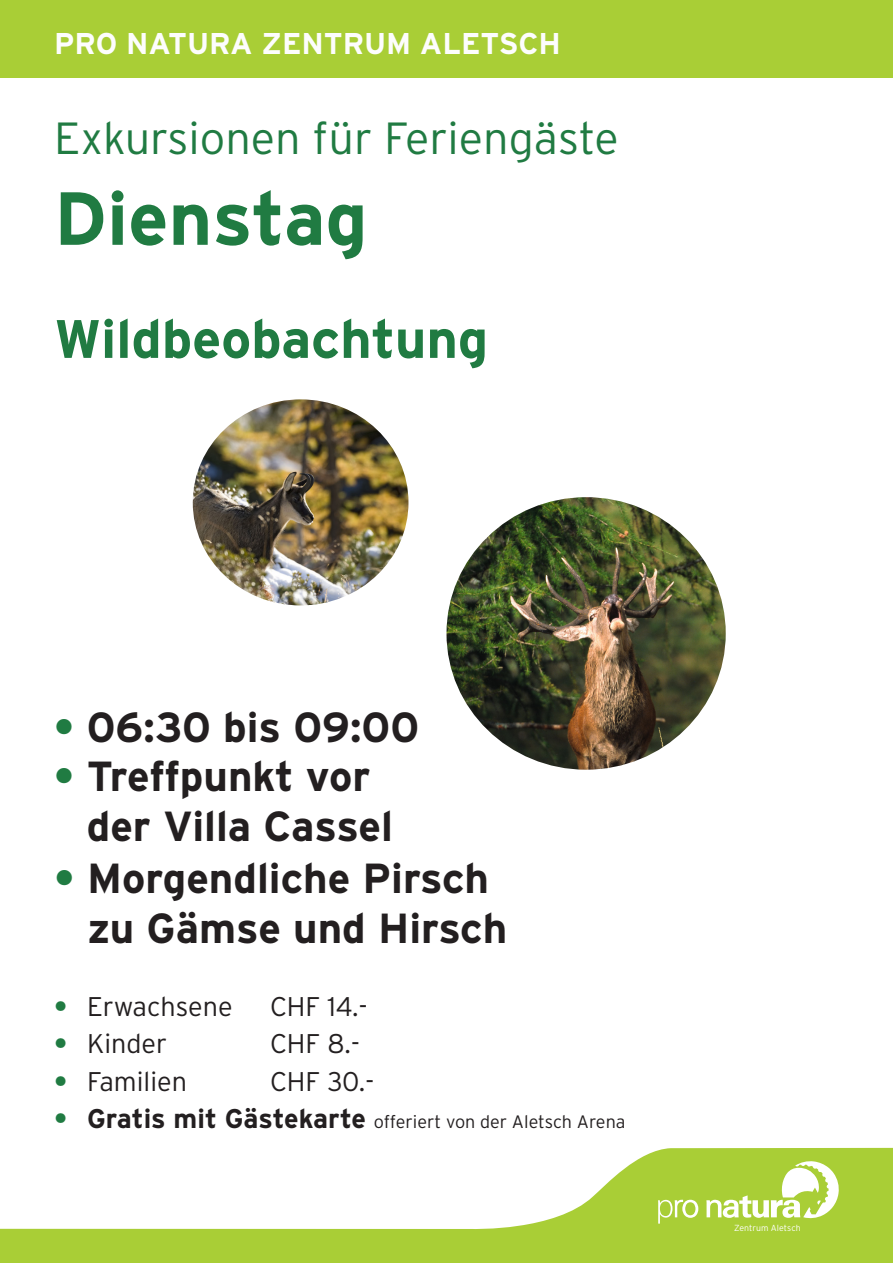
<style>
.page{position:relative;width:893px;height:1263px;background:#fff}
.page>*{position:absolute;margin:0;border:0;box-sizing:border-box;transform-origin:0 0}
.Titel_bold_dgrün{font:700 75px "Interstate";color:#207b42}
.Titel_bold_dgrün-2{font:700 54px "Interstate";color:#207b42}
.t1{font:300 45px "Interstate";color:#207b42}
.Lead_bold_black{font:700 42px/49.5px "Interstate";color:#231f20}
.t2{font:700 30px "Interstate";color:#fdfdfd}
.Preise{font:300 27px "Interstate";color:#231f20}
.Preise-2{font:300 18px "Interstate";color:#231f20}
.t3{font:300 8.85px "Interstate";letter-spacing:.005em;color:#fff}
.s1{color:#207b42}
.s2{font-weight:700;color:#207b42}
.s3{font-weight:700;font-size:27px;color:#207b42}
.s4{font-weight:700;font-size:27px}
</style>
<div class="page">
<div style="left:0;top:0;width:893px;height:77px;background:#a9ce36"></div>
<svg style="left:0;top:1148px;width:893px;height:115px"></svg>
<svg style="left:658px;top:1200px;width:40px;height:23px"></svg>
<svg style="left:706px;top:1160px;width:133px;height:59px"></svg>
<img style="left:446px;top:497px;width:280px;height:273px">
<img style="left:193px;top:399px;width:215px;height:206px">
<p class="t2" style="left:54px;top:25px;width:508px">PRO NATURA ZENTRUM ALETSCH</p>
<p class="t1" style="left:54px;top:111px;width:566px">Exkursionen für Feriengäste</p>
<p class="Titel_bold_dgrün" style="left:54px;top:173px;width:315px">Dienstag</p>
<p class="Titel_bold_dgrün-2" style="left:54px;top:306px;width:436px">Wildbeobachtung</p>
<p class="Lead_bold_black" style="left:54px;top:702px;width:367px"><span class="s1">•</span> 06:30 bis 09:00</p>
<p class="Lead_bold_black" style="left:87px;top:751px;width:308px;text-indent:-33px"><span class="s1">•</span> Treffpunkt vor der Villa Cassel</p>
<p class="Lead_bold_black" style="left:87px;top:853px;width:422px;text-indent:-33px"><span class="s1">•</span> Morgendliche Pirsch zu Gämse und Hirsch</p>
<p class="Preise" style="left:54px;top:990px;width:180px"><span class="s2">•</span> Erwachsene</p>
<p class="Preise" style="left:270px;top:990px;width:99px">CHF 14.-</p>
<p class="Preise" style="left:54px;top:1027px;width:115px"><span class="s2">•</span> Kinder</p>
<p class="Preise" style="left:270px;top:1027px;width:91px">CHF 8.-</p>
<p class="Preise" style="left:54px;top:1065px;width:135px"><span class="s2">•</span> Familien</p>
<p class="Preise" style="left:270px;top:1065px;width:106px">CHF 30.-</p>
<p class="Preise-2" style="left:54px;top:1111px;width:573px"><span class="s3">•</span> <span class="s4">Gratis mit Gästekarte</span> offeriert von der Aletsch Arena</p>
<p class="t3" style="left:734px;top:1223px;width:68px">Zentrum Aletsch</p>
</div>
